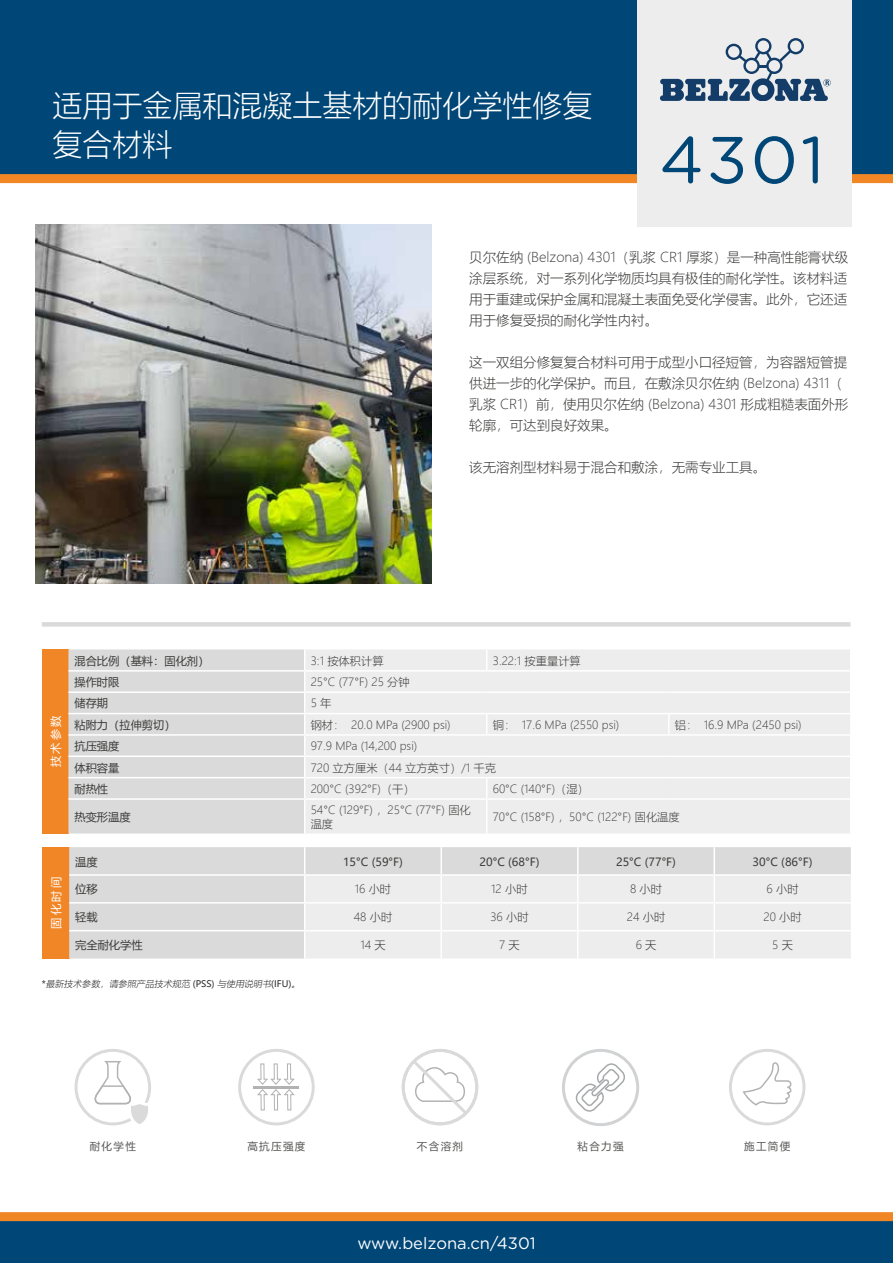
<style>
.page{position:relative;width:893px;height:1263px;background:#fff}
.page>*{position:absolute;margin:0;border:0;box-sizing:border-box;transform-origin:0 0}
.t1{font:66px "Gotham Rounded";color:#004676}
.t2{font:300 30px/39px "Microsoft Ya Hei";color:#fff}
.t3{font:16.5px "Gotham Rounded";color:#fff}
.t4{font:300 13.5px/21px "Microsoft Ya Hei";color:#3c3c3b;text-align:justify}
.t5{font:300 11.25px/13.5px "Microsoft Ya Hei";color:#3c3c3b}
.t6{font:11.25px "Microsoft Ya Hei";color:#3c3c3b}
.t7{font:11.25px "Microsoft Ya Hei";letter-spacing:.2em;color:#fff}
.t8{font:10.5px "Microsoft Ya Hei";letter-spacing:.13em;color:#575756}
.t9{font:italic 300 9px "Microsoft Ya Hei";color:#282827}
.s1{font-weight:400;font-style:normal}
</style>
<div class="page">
<div style="left:0;top:0;width:893px;height:178px;background:#004676"></div>
<div style="left:0;top:174px;width:893px;height:9px;background:#f18625"></div>
<div style="left:0;top:1220px;width:893px;height:43px;background:#004676"></div>
<img style="left:35px;top:224px;width:396px;height:360px">
<div style="left:638px;top:0;width:214px;height:226px;background:#ededed"></div>
<svg style="left:660px;top:38px;width:170px;height:63px"></svg>
<div style="left:42px;top:622px;width:808px;height:5px;background:#dadada"></div>
<div style="left:0;top:1212px;width:893px;height:9px;background:#f18625"></div>
<svg style="left:75px;top:1049px;width:76px;height:76px"></svg>
<svg style="left:238px;top:1049px;width:77px;height:76px"></svg>
<svg style="left:402px;top:1049px;width:76px;height:76px"></svg>
<svg style="left:729px;top:1049px;width:76px;height:76px"></svg>
<svg style="left:562px;top:1049px;width:77px;height:77px"></svg>
<div style="left:42px;top:649px;width:26px;height:184px;background:#f18626"></div>
<div style="left:306px;top:650px;width:544px;height:183px;background:#ededed"></div>
<div style="left:669px;top:713px;width:182px;height:22px;background:#ededed"></div>
<hr style="left:669px;top:713px;width:183px;height:1px;background:#fff">
<hr style="left:669px;top:734px;width:183px;height:2px;background:#fff">
<svg style="left:486px;top:650px;width:1px;height:20px"></svg>
<hr style="left:668px;top:714px;width:2px;height:20px;background:#fff">
<hr style="left:850px;top:714px;width:2px;height:20px;background:#fff">
<hr style="left:305px;top:777px;width:182px;height:1px;background:#fff">
<hr style="left:487px;top:777px;width:182px;height:1px;background:#fff">
<hr style="left:669px;top:777px;width:183px;height:1px;background:#fff">
<hr style="left:305px;top:798px;width:182px;height:2px;background:#fff">
<hr style="left:487px;top:798px;width:182px;height:2px;background:#fff">
<hr style="left:669px;top:798px;width:183px;height:2px;background:#fff">
<div style="left:68px;top:649px;width:236px;height:184px;background:#dadada"></div>
<hr style="left:305px;top:670px;width:182px;height:2px;background:#fff">
<hr style="left:487px;top:670px;width:182px;height:2px;background:#fff">
<hr style="left:669px;top:670px;width:183px;height:2px;background:#fff">
<hr style="left:305px;top:691px;width:182px;height:2px;background:#fff">
<hr style="left:487px;top:691px;width:182px;height:2px;background:#fff">
<hr style="left:669px;top:691px;width:183px;height:2px;background:#fff">
<hr style="left:68px;top:713px;width:237px;height:1px;background:#fff">
<hr style="left:305px;top:713px;width:182px;height:1px;background:#fff">
<hr style="left:487px;top:713px;width:182px;height:1px;background:#fff">
<svg style="left:486px;top:714px;width:1px;height:20px"></svg>
<hr style="left:487px;top:734px;width:182px;height:2px;background:#fff">
<hr style="left:68px;top:734px;width:237px;height:2px;background:#fff">
<hr style="left:305px;top:734px;width:182px;height:2px;background:#fff">
<hr style="left:68px;top:755px;width:237px;height:2px;background:#fff">
<hr style="left:305px;top:755px;width:182px;height:2px;background:#fff">
<hr style="left:487px;top:755px;width:182px;height:2px;background:#fff">
<hr style="left:669px;top:755px;width:183px;height:2px;background:#fff">
<hr style="left:68px;top:777px;width:237px;height:1px;background:#fff">
<svg style="left:486px;top:778px;width:1px;height:20px"></svg>
<hr style="left:68px;top:798px;width:237px;height:2px;background:#fff">
<hr style="left:486px;top:800px;width:1px;height:33px;background:#fff">
<div style="left:42px;top:847px;width:27px;height:111px;background:#f18626"></div>
<div style="left:69px;top:847px;width:782px;height:111px;background:#dadada"></div>
<div style="left:305px;top:876px;width:546px;height:82px;background:#ededed"></div>
<hr style="left:440px;top:847px;width:2px;height:27px;background:#fff">
<hr style="left:305px;top:874px;width:136px;height:2px;background:#fff">
<hr style="left:441px;top:874px;width:137px;height:2px;background:#fff">
<hr style="left:578px;top:874px;width:136px;height:2px;background:#fff">
<hr style="left:714px;top:874px;width:137px;height:2px;background:#fff">
<hr style="left:440px;top:876px;width:2px;height:26px;background:#fff">
<hr style="left:69px;top:874px;width:236px;height:2px;background:#fff">
<svg style="left:304px;top:847px;width:1px;height:111px"></svg>
<hr style="left:69px;top:902px;width:236px;height:1px;background:#fff">
<hr style="left:305px;top:902px;width:136px;height:1px;background:#fff">
<hr style="left:441px;top:902px;width:137px;height:1px;background:#fff">
<hr style="left:440px;top:903px;width:2px;height:27px;background:#fff">
<hr style="left:578px;top:902px;width:136px;height:1px;background:#fff">
<hr style="left:714px;top:902px;width:137px;height:1px;background:#fff">
<hr style="left:69px;top:930px;width:236px;height:1px;background:#fff">
<hr style="left:305px;top:930px;width:136px;height:1px;background:#fff">
<hr style="left:441px;top:930px;width:137px;height:1px;background:#fff">
<hr style="left:440px;top:931px;width:2px;height:27px;background:#fff">
<hr style="left:578px;top:930px;width:136px;height:1px;background:#fff">
<hr style="left:714px;top:930px;width:137px;height:1px;background:#fff">
<svg style="left:714px;top:847px;width:1px;height:111px"></svg>
<svg style="left:577px;top:847px;width:1px;height:111px"></svg>
<h2 class="t2" style="left:52px;top:85px;width:541px">适用于金属和混凝土基材的耐化学性修复复合材料</h2>
<h1 class="t1" style="left:659px;top:114px;width:166px">4301</h1>
<p class="t4" style="left:469px;top:246px;width:381px">贝尔佐纳 (Belzona) 4301（乳浆 CR1 厚浆）是一种高性能膏状级涂层系统，对一系列化学物质均具有极佳的耐化学性。该材料适用于重建或保护金属和混凝土表面免受化学侵害。此外，它还适用于修复受损的耐化学性内衬。</p>
<p class="t4" style="left:469px;top:351px;width:381px;text-align:left">这一双组分修复复合材料可用于成型小口径短管，为容器短管提供进一步的化学保护。而且，在敷涂贝尔佐纳 (Belzona) 4311（乳浆 CR1）前，使用贝尔佐纳 (Belzona) 4301 形成粗糙表面外形轮廓，可达到良好效果。</p>
<p class="t4" style="left:469px;top:456px;width:298px">该无溶剂型材料易于混合和敷涂，无需专业工具。</p>
<p class="t7" style="left:48px;top:767px;width:53px;rotate:-90deg">技术参数</p>
<p class="t7" style="left:48px;top:929px;width:53px;rotate:-90deg">固化时间</p>
<p class="t6" style="left:74px;top:653px;width:137px">混合比例（基料：固化剂）</p>
<p class="t5" style="left:311px;top:654px;width:74px">3:1 按体积计算</p>
<p class="t5" style="left:493px;top:654px;width:90px">3.22:1 按重量计算</p>
<p class="t6" style="left:74px;top:674px;width:47px">操作时限</p>
<p class="t5" style="left:311px;top:675px;width:101px">25°C (77°F) 25 分钟</p>
<p class="t6" style="left:74px;top:696px;width:35px">储存期</p>
<p class="t5" style="left:311px;top:696px;width:22px">5 年</p>
<p class="t6" style="left:74px;top:717px;width:103px">粘附力（拉伸剪切）</p>
<p class="t5" style="left:311px;top:718px;width:141px">钢材： 20.0 MPa (2900 psi)</p>
<p class="t5" style="left:493px;top:718px;width:128px">铜： 17.6 MPa (2550 psi)</p>
<p class="t5" style="left:675px;top:718px;width:128px">铝： 16.9 MPa (2450 psi)</p>
<p class="t6" style="left:74px;top:738px;width:47px">抗压强度</p>
<p class="t5" style="left:311px;top:739px;width:108px">97.9 MPa (14,200 psi)</p>
<p class="t6" style="left:74px;top:760px;width:47px">体积容量</p>
<p class="t5" style="left:311px;top:760px;width:187px">720 立方厘米（44 立方英寸）/1 千克</p>
<p class="t6" style="left:74px;top:781px;width:35px">耐热性</p>
<p class="t5" style="left:311px;top:782px;width:106px">200°C (392°F)（干）</p>
<p class="t5" style="left:493px;top:782px;width:98px">60°C (140°F)（湿）</p>
<p class="t6" style="left:74px;top:809px;width:58px">热变形温度</p>
<p class="t5" style="left:311px;top:803px;width:162px">54°C (129°F) ，25°C (77°F) 固化温度</p>
<p class="t5" style="left:493px;top:810px;width:188px">70°C (158°F) ，50°C (122°F) 固化温度</p>
<p class="t6" style="left:75px;top:854px;width:24px">温度</p>
<p class="t6" style="left:343px;top:854px;width:61px">15°C (59°F)</p>
<p class="t6" style="left:480px;top:854px;width:61px">20°C (68°F)</p>
<p class="t6" style="left:616px;top:854px;width:61px">25°C (77°F)</p>
<p class="t6" style="left:753px;top:854px;width:61px">30°C (86°F)</p>
<p class="t6" style="left:75px;top:882px;width:24px">位移</p>
<p class="t5" style="left:355px;top:882px;width:38px">16 小时</p>
<p class="t5" style="left:491px;top:882px;width:38px">12 小时</p>
<p class="t5" style="left:630px;top:882px;width:34px">8 小时</p>
<p class="t5" style="left:766px;top:882px;width:34px">6 小时</p>
<p class="t6" style="left:75px;top:910px;width:24px">轻载</p>
<p class="t5" style="left:354px;top:910px;width:40px">48 小时</p>
<p class="t5" style="left:490px;top:910px;width:40px">36 小时</p>
<p class="t5" style="left:627px;top:910px;width:40px">24 小时</p>
<p class="t5" style="left:763px;top:910px;width:40px">20 小时</p>
<p class="t6" style="left:75px;top:937px;width:69px">完全耐化学性</p>
<p class="t5" style="left:360px;top:938px;width:27px">14 天</p>
<p class="t5" style="left:499px;top:938px;width:22px">7 天</p>
<p class="t5" style="left:636px;top:938px;width:22px">6 天</p>
<p class="t5" style="left:772px;top:938px;width:22px">5 天</p>
<p class="t9" style="left:42px;top:977px;width:262px"><span class="s1">*</span> 最新技术参数，请参照产品技术规范 <span class="s1">( P S S )</span> 与使用说明书<span class="s1">( I F U )</span> 。</p>
<p class="t8" style="left:90px;top:1139px;width:48px">耐化学性</p>
<p class="t8" style="left:247px;top:1139px;width:59px">高抗压强度</p>
<p class="t8" style="left:417px;top:1139px;width:48px">不含溶剂</p>
<p class="t8" style="left:577px;top:1139px;width:48px">粘合力强</p>
<p class="t8" style="left:744px;top:1139px;width:48px">施工简便</p>
<h3 class="t3" style="left:357px;top:1231px;width:180px">www.belzona.cn/4301</h3>
</div>
